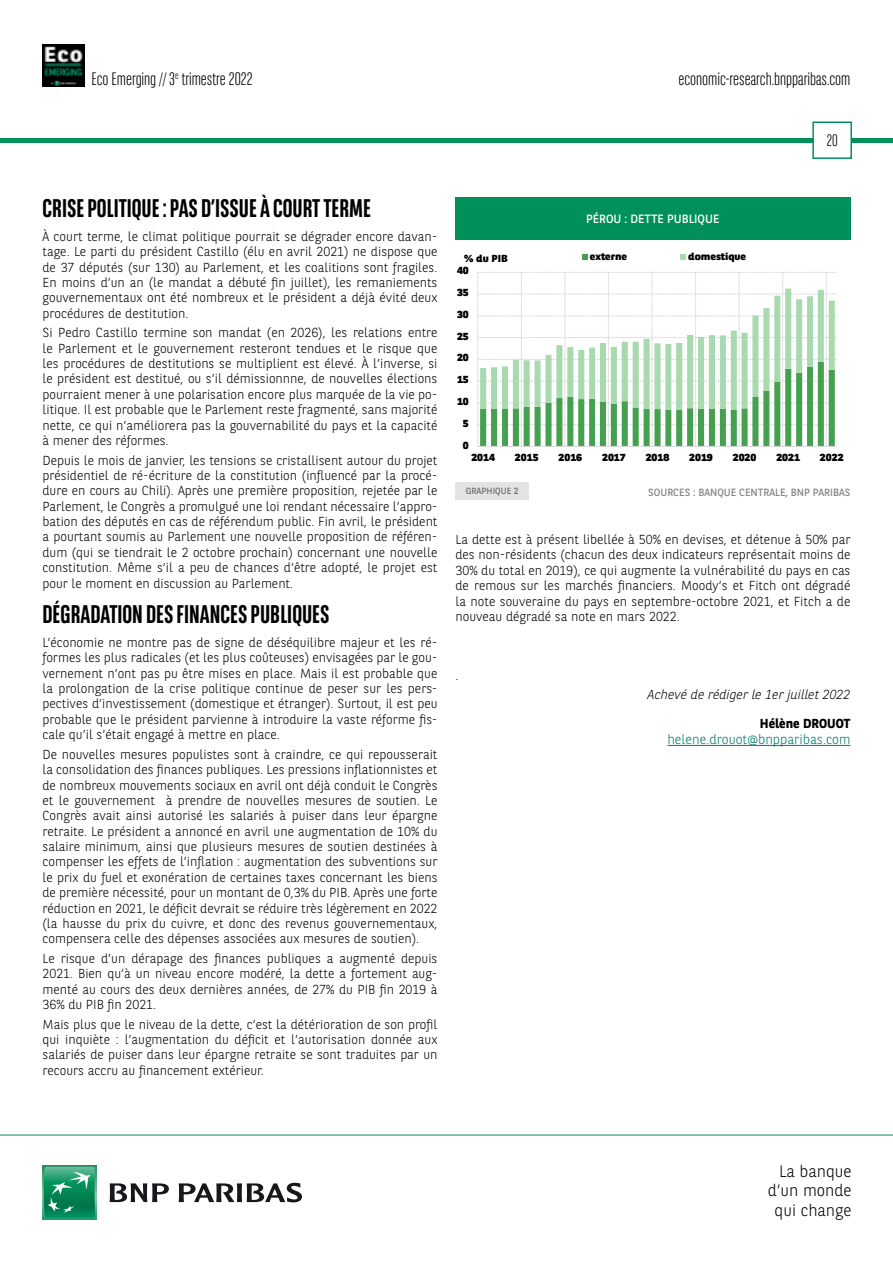
<style>
.page{position:relative;width:893px;height:1263px;background:#fff}
.page>*{position:absolute;margin:0;border:0;box-sizing:border-box;transform-origin:0 0}
.t1{font:700 25.5px "BNPP Sans Condensed";color:#000}
.t2{font:300 18px "BNPP Sans Condensed";color:#000}
.t3{font:300 16.5px/19.8px "BNPP Sans";color:#000;text-align:right}
.t4{font:300 16.5px "BNPP Sans Condensed";color:#000}
.t5{font:300 13.5px "BNPP Sans";color:#00796c}
.t6{font:300 13.05px/15.3px "BNPP Sans";color:#000;text-align:justify}
.t7{font:italic 300 13.05px "BNPP Sans";color:#000}
.t8{font:700 13.05px "BNPP Sans";color:#000}
.t9{font:12px "BNPP Sans";color:#fff}
.t10{font:10.5px "BNPP Sans";color:#878787}
.t11{font:800 10.2px "BNPP Square";color:#000}
.t12{font:9px "BNPP Sans";color:#706f6f}
</style>
<div class="page">
<hr style="left:1px;top:138px;width:892px;height:4px;background:#00915b">
<svg style="left:812px;top:121px;width:41px;height:38px"></svg>
<img style="left:43px;top:45px;width:42px;height:42px">
<svg style="left:43px;top:1166px;width:53px;height:53px"></svg>
<svg style="left:44px;top:1167px;width:51px;height:51px;background:#26996e"></svg>
<svg style="left:110px;top:1183px;width:59px;height:19px"></svg>
<svg style="left:179px;top:1183px;width:123px;height:19px"></svg>
<hr style="left:0;top:1135px;width:893px;height:1px;background:#00915b">
<hr style="left:667px;top:745px;width:183px;height:1px;background:#00796c">
<svg style="left:477px;top:272px;width:360px;height:174px"></svg>
<hr style="left:478px;top:446px;width:359px;height:1px;background:#d9d9d9">
<svg style="left:582px;top:255px;width:5px;height:5px"></svg>
<svg style="left:681px;top:255px;width:5px;height:5px"></svg>
<div style="left:455px;top:198px;width:395px;height:42px;background:#00915b"></div>
<div style="left:455px;top:482px;width:74px;height:18px;background:#e3e3e3"></div>
<h2 class="t2" style="left:91px;top:67px;width:163px">Eco Emerging // 3<sup>e</sup> trimestre 2022</h2>
<h2 class="t2" style="left:678px;top:67px;width:174px">economic-research.bnpparibas.com</h2>
<p class="t4" style="left:827px;top:130px;width:12px">20</p>
<h1 class="t1" style="left:43px;top:193px;width:330px">CRISE POLITIQUE : PAS D’ISSUE À COURT TERME</h1>
<p class="t6" style="left:43px;top:228px;width:396px">À court terme, le climat politique pourrait se dégrader encore davan&shy;tage. Le parti du président Castillo (élu en avril 2021) ne dispose que de 37 députés (sur 130) au Parlement, et les coalitions sont fragiles.<br>En moins d’un an (le mandat a débuté fin juillet), les remaniements gouvernementaux ont été nombreux et le président a déjà évité deux procédures de destitution.</p>
<p class="t6" style="left:43px;top:324px;width:396px">Si Pedro Castillo termine son mandat (en 2026), les relations entre le Parlement et le gouvernement resteront tendues et le risque que les procédures de destitutions se multiplient est élevé. À l’inverse, si le président est destitué, ou s’il démissionnne, de nouvelles élections pourraient mener à une polarisation encore plus marquée de la vie po&shy;litique. Il est probable que le Parlement reste fragmenté, sans majorité nette, ce qui n’améliorera pas la gouvernabilité du pays et la capacité à mener des réformes.</p>
<p class="t6" style="left:43px;top:452px;width:396px">Depuis le mois de janvier, les tensions se cristallisent autour du projet présidentiel de ré-écriture de la constitution (influencé par la procé&shy;dure en cours au Chili). Après une première proposition, rejetée par le Parlement, le Congrès a promulgué une loi rendant nécessaire l’appro&shy;bation des députés en cas de référendum public. Fin avril, le président a pourtant soumis au Parlement une nouvelle proposition de référen&shy;dum (qui se tiendrait le 2 octobre prochain) concernant une nouvelle constitution. Même s’il a peu de chances d’être adopté, le projet est pour le moment en discussion au Parlement.</p>
<h1 class="t1" style="left:43px;top:599px;width:288px">DÉGRADATION DES FINANCES PUBLIQUES</h1>
<p class="t6" style="left:43px;top:634px;width:396px">L’économie ne montre pas de signe de déséquilibre majeur et les ré&shy;formes les plus radicales (et les plus coûteuses) envisagées par le gou&shy;vernement n’ont pas pu être mises en place. Mais il est probable que la prolongation de la crise politique continue de peser sur les pers&shy;pectives d’investissement (domestique et étranger). Surtout, il est peu probable que le président parvienne à introduire la vaste réforme fis&shy;cale qu’il s’était engagé à mettre en place.</p>
<p class="t6" style="left:43px;top:746px;width:396px">De nouvelles mesures populistes sont à craindre, ce qui repousserait la consolidation des finances publiques. Les pressions inflationnistes et de nombreux mouvements sociaux en avril ont déjà conduit le Congrès et le gouvernement à prendre de nouvelles mesures de soutien. Le Congrès avait ainsi autorisé les salariés à puiser dans leur épargne retraite. Le président a annoncé en avril une augmentation de 10% du salaire minimum, ainsi que plusieurs mesures de soutien destinées à compenser les effets de l’inflation : augmentation des subventions sur le prix du fuel et exonération de certaines taxes concernant les biens de première nécessité, pour un montant de 0,3% du PIB. Après une forte réduction en 2021, le déficit devrait se réduire très légèrement en 2022 (la hausse du prix du cuivre, et donc des revenus gouvernementaux, compensera celle des dépenses associées aux mesures de soutien).</p>
<p class="t6" style="left:43px;top:950px;width:396px">Le risque d’un dérapage des finances publiques a augmenté depuis 2021. Bien qu’à un niveau encore modéré, la dette a fortement aug&shy;menté au cours des deux dernières années, de 27% du PIB fin 2019 à 36% du PIB fin 2021.</p>
<p class="t6" style="left:43px;top:1016px;width:396px">Mais plus que le niveau de la dette, c’est la détérioration de son profil qui inquiète : l’augmentation du déficit et l’autorisation donnée aux salariés de puiser dans leur épargne retraite se sont traduites par un recours accru au financement extérieur.</p>
<p class="t9" style="left:586px;top:211px;width:135px">PÉROU : DETTE PUBLIQUE</p>
<p class="t11" style="left:464px;top:251px;width:45px">% du PIB</p>
<p class="t11" style="left:590px;top:248px;width:39px">externe</p>
<p class="t11" style="left:688px;top:248px;width:59px">domestique</p>
<p class="t11" style="left:457px;top:263px;width:13px">40</p>
<p class="t11" style="left:457px;top:285px;width:13px">35</p>
<p class="t11" style="left:457px;top:307px;width:13px">30</p>
<p class="t11" style="left:457px;top:328px;width:13px">25</p>
<p class="t11" style="left:457px;top:350px;width:13px">20</p>
<p class="t11" style="left:457px;top:372px;width:13px">15</p>
<p class="t11" style="left:457px;top:394px;width:13px">10</p>
<p class="t11" style="left:463px;top:415px;width:7px">5</p>
<p class="t11" style="left:463px;top:437px;width:7px">0</p>
<p class="t11" style="left:471px;top:449px;width:25px">2014</p>
<p class="t11" style="left:515px;top:449px;width:25px">2015</p>
<p class="t11" style="left:558px;top:449px;width:25px">2016</p>
<p class="t11" style="left:602px;top:449px;width:25px">2017</p>
<p class="t11" style="left:646px;top:449px;width:25px">2018</p>
<p class="t11" style="left:689px;top:449px;width:25px">2019</p>
<p class="t11" style="left:733px;top:449px;width:25px">2020</p>
<p class="t11" style="left:776px;top:449px;width:25px">2021</p>
<p class="t11" style="left:820px;top:449px;width:25px">2022</p>
<p class="t12" style="left:466px;top:485px;width:54px">GRAPHIQUE 2</p>
<p class="t10" style="left:648px;top:486px;width:204px">SOURCES : BANQUE CENTRALE, BNP PARIBAS</p>
<p class="t6" style="left:455px;top:531px;width:396px">La dette est à présent libellée à 50% en devises, et détenue à 50% par des non-résidents (chacun des deux indicateurs représentait moins de 30% du total en 2019), ce qui augmente la vulnérabilité du pays en cas de remous sur les marchés financiers. Moody’s et Fitch ont dégradé la note souveraine du pays en septembre-octobre 2021, et Fitch a de nouveau dégradé sa note en mars 2022.</p>
<p class="t6" style="left:455px;top:667px;width:5px">.</p>
<p class="t7" style="left:648px;top:686px;width:204px">Achevé de rédiger le 1er juillet 2022</p>
<p class="t8" style="left:760px;top:714px;width:92px">Hélène DROUOT</p>
<p class="t5" style="left:667px;top:730px;width:185px">helene.drouot@bnpparibas.com</p>
<p class="t3" style="left:768px;top:1160px;width:85px">La banque d’un monde qui change</p>
</div>
